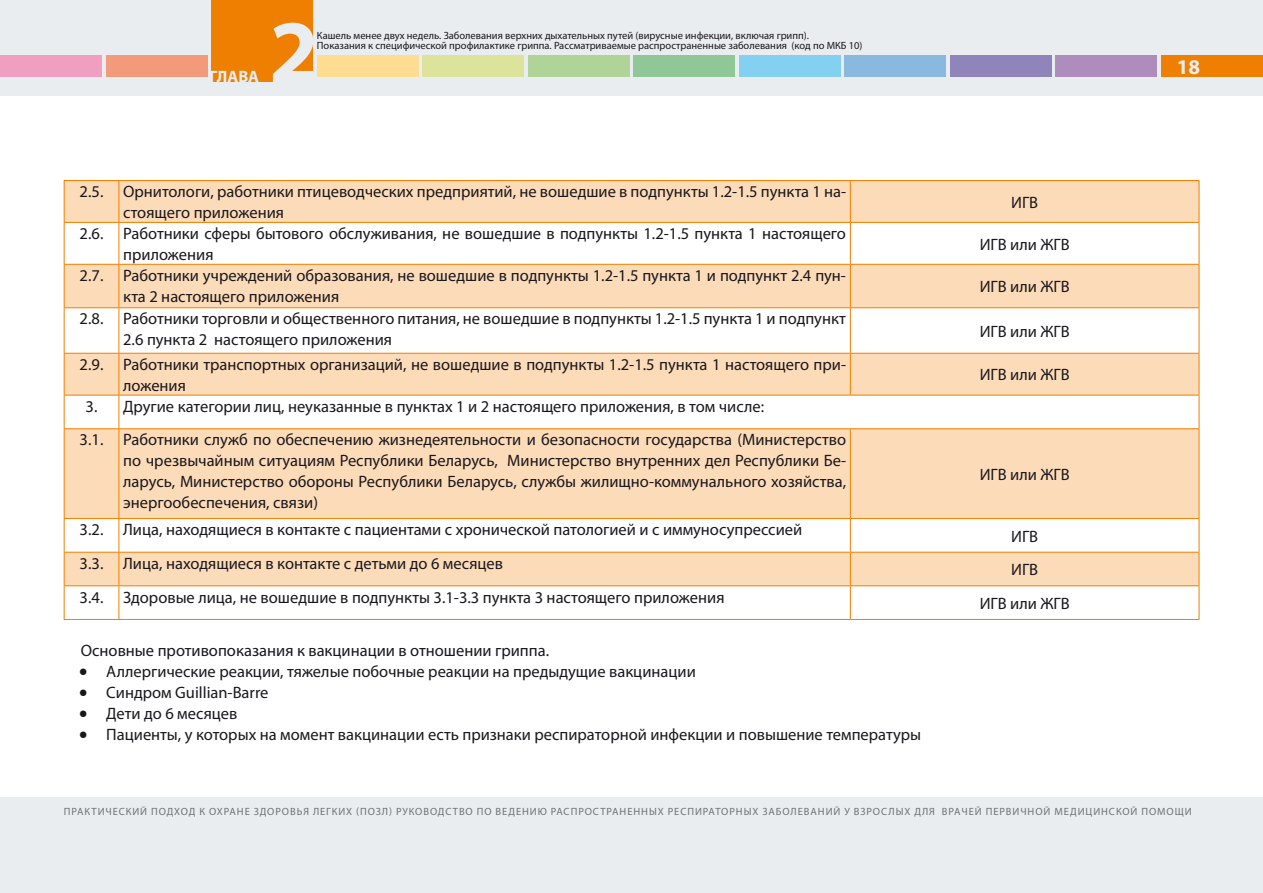
<style>
.page{position:relative;width:1263px;height:893px;background:#eaedef}
.page>*{position:absolute;margin:0;border:0;box-sizing:border-box;transform-origin:0 0}
.t1{font:700 90px "Myriad Pro";color:#eaedef}
.t2{font:700 21px "Myriad Pro";color:#eaedef}
.t3{font:16.5px/21px "Myriad Pro";color:#1a171c}
.t4{font:700 16.5px "Myriad Pro";color:#eaedef}
.t5{font:10.5px/10.5px "Myriad Pro";color:#1a171c}
.t6{font:10.5px "Myriad Pro";letter-spacing:.11em;color:#707172}
</style>
<div class="page">
<div style="left:0;top:96px;width:1263px;height:701px;background:#fff"></div>
<div style="left:0;top:56px;width:102px;height:21px;background:#f19fc1"></div>
<div style="left:106px;top:56px;width:101px;height:21px;background:#f29a79"></div>
<div style="left:211px;top:0;width:102px;height:81px;background:#ee7f00"></div>
<div style="left:317px;top:56px;width:102px;height:21px;background:#fedd92"></div>
<div style="left:422px;top:56px;width:102px;height:21px;background:#dbe49a"></div>
<div style="left:528px;top:56px;width:102px;height:21px;background:#b0d398"></div>
<div style="left:633px;top:56px;width:102px;height:21px;background:#90c796"></div>
<div style="left:739px;top:56px;width:102px;height:21px;background:#84d0f0"></div>
<div style="left:844px;top:56px;width:102px;height:21px;background:#89b9df"></div>
<div style="left:950px;top:56px;width:102px;height:21px;background:#9085ba"></div>
<div style="left:1055px;top:56px;width:102px;height:21px;background:#ae8dbc"></div>
<div style="left:1161px;top:56px;width:102px;height:21px;background:#ee7f00"></div>
<svg style="left:65px;top:181px;width:1134px;height:404px;fill:#fcdbb9"></svg>
<hr style="left:64px;top:180px;width:55px;height:1px;background:#ee7f00">
<hr style="left:64px;top:181px;width:1px;height:41px;background:#ee7f00">
<hr style="left:119px;top:180px;width:731px;height:1px;background:#ee7f00">
<hr style="left:119px;top:181px;width:1px;height:41px;background:#ee7f00">
<hr style="left:850px;top:180px;width:349px;height:1px;background:#ee7f00">
<hr style="left:850px;top:181px;width:1px;height:41px;background:#ee7f00">
<hr style="left:1199px;top:181px;width:1px;height:41px;background:#ee7f00">
<hr style="left:64px;top:222px;width:55px;height:1px;background:#ee7f00">
<hr style="left:64px;top:223px;width:1px;height:41px;background:#ee7f00">
<hr style="left:119px;top:222px;width:731px;height:1px;background:#ee7f00">
<hr style="left:119px;top:223px;width:1px;height:41px;background:#ee7f00">
<hr style="left:850px;top:222px;width:349px;height:1px;background:#ee7f00">
<hr style="left:850px;top:223px;width:1px;height:41px;background:#ee7f00">
<hr style="left:1199px;top:223px;width:1px;height:41px;background:#ee7f00">
<hr style="left:64px;top:308px;width:1px;height:45px;background:#ee7f00">
<hr style="left:119px;top:308px;width:1px;height:45px;background:#ee7f00">
<hr style="left:850px;top:308px;width:1px;height:45px;background:#ee7f00">
<hr style="left:1199px;top:308px;width:1px;height:45px;background:#ee7f00">
<hr style="left:64px;top:353px;width:55px;height:1px;background:#ee7f00">
<hr style="left:64px;top:354px;width:1px;height:41px;background:#ee7f00">
<hr style="left:119px;top:353px;width:731px;height:1px;background:#ee7f00">
<hr style="left:119px;top:354px;width:1px;height:41px;background:#ee7f00">
<hr style="left:850px;top:353px;width:349px;height:1px;background:#ee7f00">
<hr style="left:850px;top:354px;width:1px;height:41px;background:#ee7f00">
<hr style="left:1199px;top:354px;width:1px;height:41px;background:#ee7f00">
<hr style="left:64px;top:395px;width:55px;height:1px;background:#ee7f00">
<hr style="left:64px;top:395px;width:1px;height:33px;background:#ee7f00">
<hr style="left:119px;top:395px;width:731px;height:1px;background:#ee7f00">
<hr style="left:119px;top:395px;width:1px;height:33px;background:#ee7f00">
<hr style="left:850px;top:395px;width:349px;height:1px;background:#ee7f00">
<hr style="left:1199px;top:395px;width:1px;height:33px;background:#ee7f00">
<hr style="left:64px;top:428px;width:55px;height:1px;background:#ee7f00">
<hr style="left:64px;top:429px;width:1px;height:89px;background:#ee7f00">
<hr style="left:119px;top:428px;width:731px;height:1px;background:#ee7f00">
<hr style="left:119px;top:429px;width:1px;height:89px;background:#ee7f00">
<hr style="left:850px;top:428px;width:349px;height:1px;background:#ee7f00">
<hr style="left:850px;top:429px;width:1px;height:89px;background:#ee7f00">
<hr style="left:1199px;top:429px;width:1px;height:89px;background:#ee7f00">
<hr style="left:64px;top:518px;width:55px;height:1px;background:#ee7f00">
<hr style="left:64px;top:519px;width:1px;height:33px;background:#ee7f00">
<hr style="left:119px;top:518px;width:731px;height:1px;background:#ee7f00">
<hr style="left:119px;top:519px;width:1px;height:33px;background:#ee7f00">
<hr style="left:850px;top:518px;width:349px;height:1px;background:#ee7f00">
<hr style="left:850px;top:519px;width:1px;height:33px;background:#ee7f00">
<hr style="left:1199px;top:519px;width:1px;height:33px;background:#ee7f00">
<hr style="left:64px;top:552px;width:55px;height:1px;background:#ee7f00">
<hr style="left:64px;top:553px;width:1px;height:32px;background:#ee7f00">
<hr style="left:119px;top:552px;width:731px;height:1px;background:#ee7f00">
<hr style="left:119px;top:553px;width:1px;height:32px;background:#ee7f00">
<hr style="left:850px;top:552px;width:349px;height:1px;background:#ee7f00">
<hr style="left:850px;top:553px;width:1px;height:32px;background:#ee7f00">
<hr style="left:1199px;top:553px;width:1px;height:32px;background:#ee7f00">
<hr style="left:64px;top:585px;width:55px;height:1px;background:#ee7f00">
<hr style="left:64px;top:586px;width:1px;height:33px;background:#ee7f00">
<hr style="left:119px;top:585px;width:731px;height:1px;background:#ee7f00">
<hr style="left:119px;top:586px;width:1px;height:33px;background:#ee7f00">
<hr style="left:850px;top:585px;width:349px;height:1px;background:#ee7f00">
<hr style="left:850px;top:586px;width:1px;height:33px;background:#ee7f00">
<hr style="left:1199px;top:586px;width:1px;height:33px;background:#ee7f00">
<hr style="left:64px;top:619px;width:55px;height:1px;background:#ee7f00">
<hr style="left:119px;top:619px;width:731px;height:1px;background:#ee7f00">
<hr style="left:850px;top:619px;width:349px;height:1px;background:#ee7f00">
<hr style="left:64px;top:264px;width:55px;height:1px;background:#ee7f00">
<hr style="left:64px;top:265px;width:1px;height:42px;background:#ee7f00">
<hr style="left:119px;top:264px;width:731px;height:1px;background:#ee7f00">
<hr style="left:119px;top:265px;width:1px;height:42px;background:#ee7f00">
<hr style="left:850px;top:264px;width:349px;height:1px;background:#ee7f00">
<hr style="left:850px;top:265px;width:1px;height:42px;background:#ee7f00">
<hr style="left:1199px;top:265px;width:1px;height:42px;background:#ee7f00">
<hr style="left:64px;top:307px;width:55px;height:1px;background:#ee7f00">
<hr style="left:119px;top:307px;width:731px;height:1px;background:#ee7f00">
<hr style="left:850px;top:307px;width:349px;height:1px;background:#ee7f00">
<p class="t4" style="left:209px;top:66px;width:51px">ГЛАВА</p>
<h1 class="t1" style="left:269px;top:-7px;width:51px">2</h1>
<p class="t5" style="left:317px;top:30px;width:547px">Кашель менее двух недель. Заболевания верхних дыхательных путей (вирусные инфекции, включая грипп).<br>Показания к специфической профилактике гриппа. Рассматриваемые распространенные заболевания (код по МКБ 10)</p>
<p class="t3" style="left:123px;top:181px;width:724px;text-indent:-44px">2.5. Орнитологи, работники птицеводческих предприятий, не вошедшие в подпункты 1.2-1.5 пункта 1 на&shy;стоящего приложения</p>
<p class="t3" style="left:1011px;top:191px;width:28px">ИГВ</p>
<p class="t3" style="left:123px;top:223px;width:724px;text-indent:-44px">2.6. Работники сферы бытового обслуживания, не вошедшие в подпункты 1.2-1.5 пункта 1 настоящего приложения</p>
<p class="t3" style="left:980px;top:233px;width:91px">ИГВ или ЖГВ</p>
<p class="t3" style="left:123px;top:265px;width:724px;text-indent:-44px">2.7. Работники учреждений образования, не вошедшие в подпункты 1.2-1.5 пункта 1 и подпункт 2.4 пун&shy;кта 2 настоящего приложения</p>
<p class="t3" style="left:980px;top:276px;width:91px">ИГВ или ЖГВ</p>
<p class="t3" style="left:123px;top:308px;width:724px;text-indent:-44px">2.8. Работники торговли и общественного питания, не вошедшие в подпункты 1.2-1.5 пункта 1 и подпункт<br>2.6 пункта 2 настоящего приложения</p>
<p class="t3" style="left:980px;top:320px;width:91px">ИГВ или ЖГВ</p>
<p class="t3" style="left:123px;top:354px;width:724px;text-indent:-44px">2.9. Работники транспортных организаций, не вошедшие в подпункты 1.2-1.5 пункта 1 настоящего при&shy;ложения</p>
<p class="t3" style="left:980px;top:364px;width:91px">ИГВ или ЖГВ</p>
<p class="t3" style="left:80px;top:389px;width:768px;line-height:33.6px;text-indent:6px">3. Другие категории лиц, неуказанные в пунктах 1 и 2 настоящего приложения, в том числе:<br>3.1. Работники служб по обеспечению жизнедеятельности и безопасности государства (Министерство</p>
<p class="t3" style="left:123px;top:450px;width:724px;text-align:justify">по чрезвычайным ситуациям Республики Беларусь, Министерство внутренних дел Республики Бе&shy;ларусь, Министерство обороны Республики Беларусь, службы жилищно-коммунального хозяйства, энергообеспечения, связи)</p>
<p class="t3" style="left:980px;top:464px;width:91px">ИГВ или ЖГВ</p>
<p class="t3" style="left:80px;top:519px;width:724px">3.2. Лица, находящиеся в контакте с пациентами с хронической патологией и с иммуносупрессией</p>
<p class="t3" style="left:1011px;top:525px;width:28px">ИГВ</p>
<p class="t3" style="left:80px;top:553px;width:425px">3.3. Лица, находящиеся в контакте с детьми до 6 месяцев</p>
<p class="t3" style="left:1011px;top:559px;width:28px">ИГВ</p>
<p class="t3" style="left:80px;top:586px;width:646px">3.4. Здоровые лица, не вошедшие в подпункты 3.1-3.3 пункта 3 настоящего приложения</p>
<p class="t3" style="left:980px;top:593px;width:91px">ИГВ или ЖГВ</p>
<p class="t3" style="left:81px;top:640px;width:470px">Основные противопоказания к вакцинации в отношении гриппа.</p>
<p class="t3" style="left:79px;top:660px;width:618px">• Аллергические реакции, тяжелые побочные реакции на предыдущие вакцинации</p>
<p class="t3" style="left:79px;top:681px;width:191px">• Синдром Guillian-Barre</p>
<p class="t3" style="left:79px;top:702px;width:160px">• Дети до 6 месяцев</p>
<p class="t3" style="left:79px;top:723px;width:843px">• Пациенты, у которых на момент вакцинации есть признаки респираторной инфекции и повышение температуры</p>
<p class="t2" style="left:1177px;top:53px;width:25px">18</p>
<p class="t6" style="left:64px;top:805px;width:1129px">Практический подход к охране здоровья легких (ПОЗЛ) Руководство по ведению распространенных респираторных заболеваний у взрослых для врачей первичной м едицинской помощи</p>
</div>
